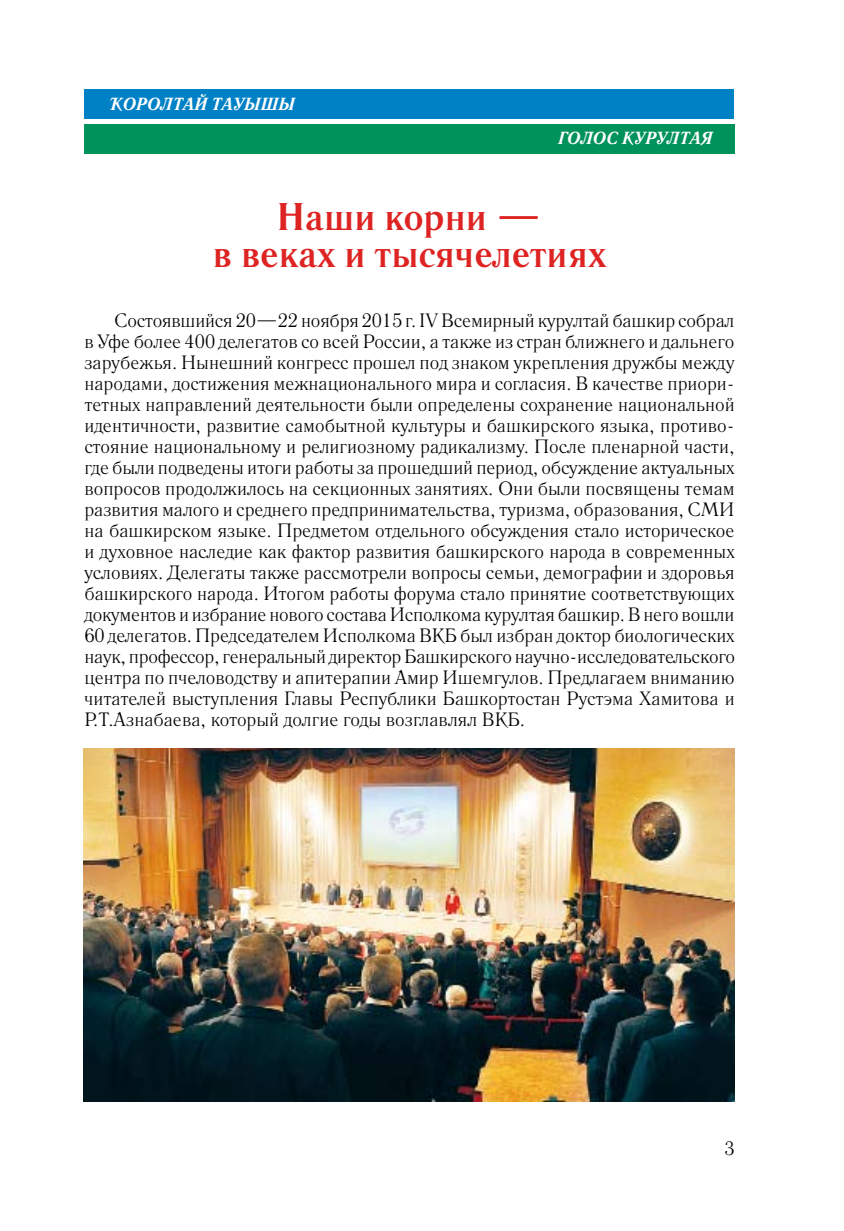
<style>
.page{position:relative;width:844px;height:1231px;background:#fff}
.page>*{position:absolute;margin:0;border:0;box-sizing:border-box;transform-origin:0 0}
.t1{font:700 38.5px/36.8px "Literaturnaya ITT";color:#de2423;text-align:center}
.t2{font:19.25px/21px "Literaturnaya ITT";color:#000;text-align:justify}
.t3{font:italic 700 17.5px "Literaturnaya ITT";color:#fff}
</style>
<div class="page">
<img style="left:83px;top:748px;width:651px;height:352px">
<div style="left:84px;top:89px;width:649px;height:30px;background:#0081c5"></div>
<div style="left:84px;top:124px;width:650px;height:30px;background:#00925b"></div>
<p class="t3" style="left:109px;top:94px;width:187px">ҠОРОЛТАЙ ТАУЫШЫ</p>
<p class="t3" style="left:558px;top:127px;width:156px">ГОЛОС КУРУЛТАЯ</p>
<h1 class="t1" style="left:213px;top:198px;width:395px">Наши корни —<br>в веках и тысячелетиях</h1>
<p class="t2" style="left:84px;top:309px;width:652px;text-indent:30px">Состоявшийся 20—22 ноября 2015 г. IV Всемирный курултай башкир собрал в Уфе более 400 делегатов со всей России, а также из стран ближнего и дальнего зарубежья. Нынешний конгресс прошел под знаком укрепления дружбы между народами, достижения межнационального мира и согласия. В качестве приори&shy;тетных направлений деятельности были определены сохранение национальной идентичности, развитие самобытной культуры и башкирского языка, противо&shy;стояние национальному и религиозному радикализму. После пленарной части, где были подведены итоги работы за прошедший период, обсуждение актуальных вопросов продолжилось на секционных занятиях. Они были посвящены темам развития малого и среднего предпринимательства, туризма, образования, СМИ на башкирском языке. Предметом отдельного обсуждения стало историческое и духовное наследие как фактор развития башкирского народа в современных условиях. Делегаты также рассмотрели вопросы семьи, демографии и здоровья башкирского народа. Итогом работы форума стало принятие соответствующих документов и избрание нового состава Исполкома курултая башкир. В него вошли 60 делегатов. Председателем Исполкома ВКБ был избран доктор биологических наук, профессор, генеральный директор Башкирского научно-исследовательского центра по пчеловодству и апитерапии Амир Ишемгулов. Предлагаем вниманию читателей выступления Главы Республики Башкортостан Рустэма Хамитова и Р.Т.Азнабаева, который долгие годы возглавлял ВКБ.</p>
<p class="t2" style="left:724px;top:1138px;width:12px">3</p>
</div>
